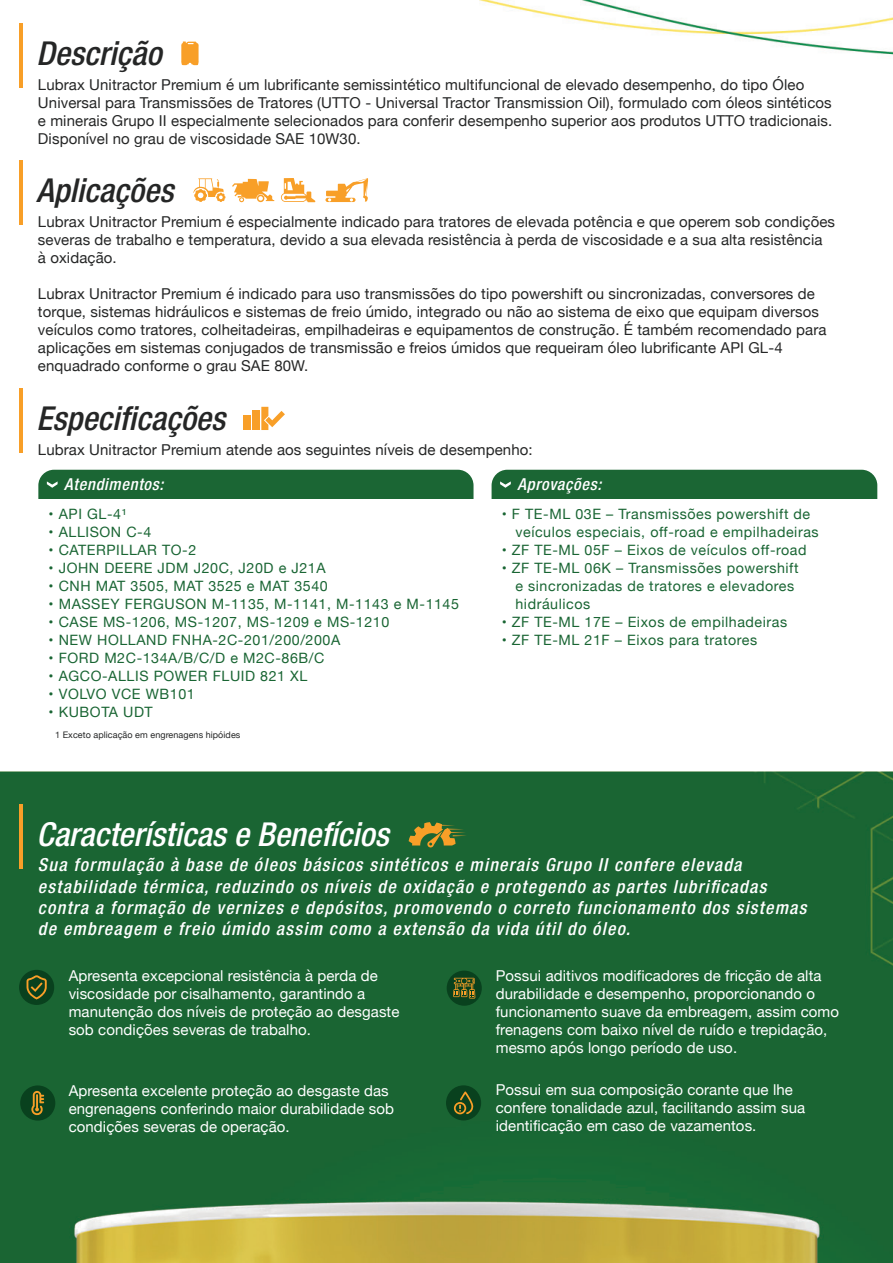
<style>
.page{position:relative;width:893px;height:1263px;background:#fff}
.page>*{position:absolute;margin:0;border:0;box-sizing:border-box;transform-origin:0 0}
.t1{font:italic 500 condensed 33px "Helvetica Neue LT Std";color:#252626}
.t2{font:italic 500 condensed 33px "Helvetica Neue LT Std";color:#fff}
.t3{font:italic 500 condensed 18px/21px "Helvetica Neue LT Std";letter-spacing:.07em;color:#fff}
.t4{font:italic 500 condensed 16.5px "Helvetica Neue LT Std";letter-spacing:.04em;color:#fff}
.t5{font:15px/18px "Helvetica Neue";letter-spacing:.005em;color:#252626}
.t6{font:15px/18px "Helvetica Neue";letter-spacing:.005em;color:#fff}
.t7{font:14.25px/18px "Helvetica Neue";letter-spacing:.04em;color:#196533}
.t8{font:9px "Helvetica Neue";letter-spacing:.005em;color:#252626}
</style>
<div class="page">
<img style="left:0;top:0;width:893px;height:1263px">
<div style="left:492px;top:470px;width:385px;height:245px;background:#1b6634;border-radius:16px"></div>
<svg style="left:500px;top:481px;width:11px;height:7px"></svg>
<hr style="left:19px;top:24px;width:4px;height:64px;background:#f89f28">
<svg style="left:181px;top:41px;width:18px;height:24px"></svg>
<hr style="left:19px;top:160px;width:4px;height:65px;background:#f89f28">
<hr style="left:19px;top:389px;width:4px;height:64px;background:#f89f28">
<hr style="left:19px;top:804px;width:4px;height:64px;background:#f89f28">
<svg style="left:193px;top:178px;width:175px;height:24px"></svg>
<div style="left:244px;top:415px;width:7px;height:15px;background:#f89f28"></div>
<div style="left:252px;top:411px;width:8px;height:19px;background:#f89f28"></div>
<svg style="left:261px;top:407px;width:24px;height:23px"></svg>
<div style="left:38px;top:470px;width:435px;height:245px;background:#1b6634;border-radius:16px"></div>
<svg style="left:47px;top:481px;width:11px;height:7px"></svg>
<div style="left:0;top:499px;width:893px;height:250px;background:#fff"></div>
<svg style="left:409px;top:822px;width:58px;height:26px;background:#737c2e"></svg>
<div style="left:19px;top:970px;width:35px;height:35px;background:#09411e;border-radius:50%"></div>
<svg style="left:27px;top:975px;width:20px;height:24px"></svg>
<div style="left:447px;top:970px;width:35px;height:36px;background:#09411e;border-radius:50%"></div>
<svg style="left:453px;top:978px;width:22px;height:20px"></svg>
<div style="left:446px;top:1085px;width:35px;height:35px;background:#09411e;border-radius:50%"></div>
<div style="left:20px;top:1085px;width:35px;height:35px;background:#09411e;border-radius:50%"></div>
<svg style="left:31px;top:1091px;width:13px;height:25px"></svg>
<svg style="left:454px;top:1091px;width:19px;height:23px"></svg>
<h1 class="t1" style="left:37px;top:34px;width:127px">Descrição</h1>
<p class="t5" style="left:38px;top:77px;width:796px">Lubrax Unitractor Premium é um lubrificante semissintético multifuncional de elevado desempenho, do tipo Óleo Universal para Transmissões de Tratores (UTTO - Universal Tractor Transmission Oil), formulado com óleos sintéticos e minerais Grupo II especialmente selecionados para conferir desempenho superior aos produtos UTTO tradicionais.<br>Disponível no grau de viscosidade SAE 10W30.</p>
<h1 class="t1" style="left:37px;top:170px;width:138px">Aplicações</h1>
<p class="t5" style="left:38px;top:213px;width:799px">Lubrax Unitractor Premium é especialmente indicado para tratores de elevada potência e que operem sob condições severas de trabalho e temperatura, devido a sua elevada resistência à perda de viscosidade e a sua alta resistência<br>à oxidação.</p>
<p class="t5" style="left:38px;top:285px;width:790px">Lubrax Unitractor Premium é indicado para uso transmissões do tipo powershift ou sincronizadas, conversores de torque, sistemas hidráulicos e sistemas de freio úmido, integrado ou não ao sistema de eixo que equipam diversos veículos como tratores, colheitadeiras, empilhadeiras e equipamentos de construção. É também recomendado para aplicações em sistemas conjugados de transmissão e freios úmidos que requeiram óleo lubrificante API GL-4 enquadrado conforme o grau SAE 80W.</p>
<h1 class="t1" style="left:37px;top:399px;width:190px">Especificações</h1>
<p class="t5" style="left:38px;top:442px;width:496px">Lubrax Unitractor Premium atende aos seguintes níveis de desempenho:</p>
<p class="t4" style="left:64px;top:474px;width:101px">Atendimentos:</p>
<p class="t7" style="left:49px;top:506px;width:79px">• API GL-4¹</p>
<p class="t7" style="left:49px;top:524px;width:104px">• ALLISON C-4</p>
<p class="t7" style="left:49px;top:542px;width:149px">• CATERPILLAR TO-2</p>
<p class="t7" style="left:49px;top:560px;width:278px">• JOHN DEERE JDM J20C, J20D e J21A</p>
<p class="t7" style="left:49px;top:578px;width:281px">• CNH MAT 3505, MAT 3525 e MAT 3540</p>
<p class="t7" style="left:49px;top:596px;width:412px">• MASSEY FERGUSON M-1135, M-1141, M-1143 e M-1145</p>
<p class="t7" style="left:49px;top:614px;width:342px">• CASE MS-1206, MS-1207, MS-1209 e MS-1210</p>
<p class="t7" style="left:49px;top:632px;width:293px">• NEW HOLLAND FNHA-2C-201/200/200A</p>
<p class="t7" style="left:49px;top:650px;width:277px">• FORD M2C-134A/B/C/D e M2C-86B/C</p>
<p class="t7" style="left:49px;top:668px;width:260px">• AGCO-ALLIS POWER FLUID 821 XL</p>
<p class="t7" style="left:49px;top:686px;width:148px">• VOLVO VCE WB101</p>
<p class="t7" style="left:49px;top:704px;width:106px">• KUBOTA UDT</p>
<p class="t8" style="left:55px;top:728px;width:187px">1 Exceto aplicação em engrenagens hipóides</p>
<h1 class="t2" style="left:37px;top:814px;width:354px">Características e Benefícios</h1>
<p class="t4" style="left:517px;top:474px;width:85px">Aprovações:</p>
<p class="t7" style="left:515px;top:506px;width:305px;text-indent:-14px">• F TE-ML 03E – Transmissões powershift de veículos especiais, off-road e empilhadeiras</p>
<p class="t7" style="left:502px;top:542px;width:306px">• ZF TE-ML 05F – Eixos de veículos off-road</p>
<p class="t7" style="left:515px;top:560px;width:285px;text-indent:-14px">• ZF TE-ML 06K – Transmissões powershift e sincronizadas de tratores e elevadores hidráulicos</p>
<p class="t7" style="left:502px;top:614px;width:287px">• ZF TE-ML 17E – Eixos de empilhadeiras</p>
<p class="t7" style="left:502px;top:632px;width:257px">• ZF TE-ML 21F – Eixos para tratores</p>
<p class="t3" style="left:38px;top:855px;width:770px">Sua formulação à base de óleos básicos sintéticos e minerais Grupo II confere elevada estabilidade térmica, reduzindo os níveis de oxidação e protegendo as partes lubrificadas contra a formação de vernizes e depósitos, promovendo o correto funcionamento dos sistemas de embreagem e freio úmido assim como a extensão da vida útil do óleo.</p>
<p class="t6" style="left:69px;top:967px;width:332px">Apresenta excepcional resistência à perda de viscosidade por cisalhamento, garantindo a manutenção dos níveis de proteção ao desgaste sob condições severas de trabalho.</p>
<p class="t6" style="left:69px;top:1082px;width:327px">Apresenta excelente proteção ao desgaste das engrenagens conferindo maior durabilidade sob condições severas de operação.</p>
<p class="t6" style="left:496px;top:967px;width:345px">Possui aditivos modificadores de fricção de alta durabilidade e desempenho, proporcionando o funcionamento suave da embreagem, assim como frenagens com baixo nível de ruído e trepidação, mesmo após longo período de uso.</p>
<p class="t6" style="left:496px;top:1082px;width:311px">Possui em sua composição corante que lhe confere tonalidade azul, facilitando assim sua identificação em caso de vazamentos.</p>
</div>
